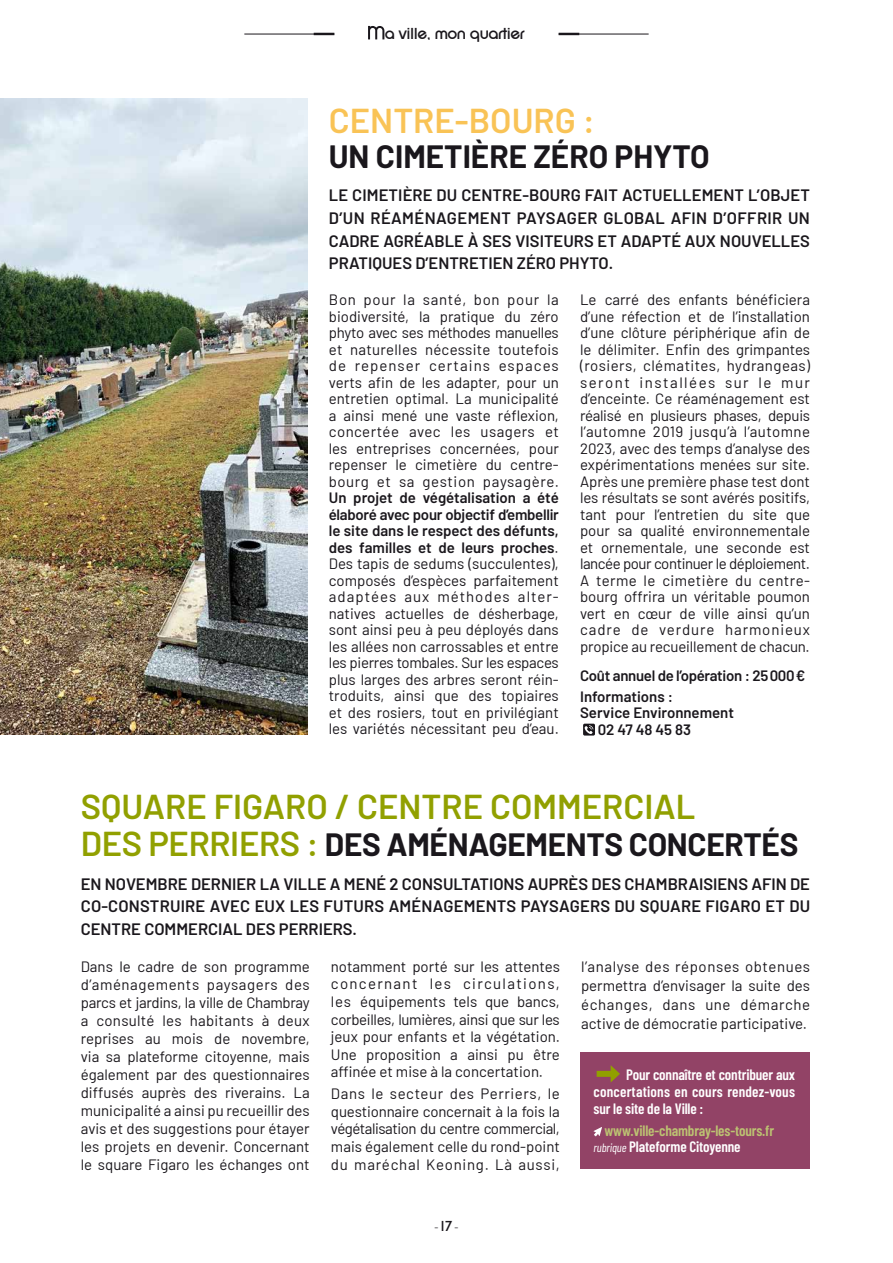
<style>
.page{position:relative;width:893px;height:1263px;background:#fff}
.page>*{position:absolute;margin:0;border:0;box-sizing:border-box;transform-origin:0 0}
.t1{font:600 34.5px "Barlow";color:#91a000}
.t2{font:600 34.5px "Barlow";color:#f9c356}
.t3{font:700 31.5px "Barlow";letter-spacing:-.01em;color:#1a171c}
.t4{font:600 16.5px/22.5px "Barlow";color:#1a171c;text-align:justify}
.t5{font:700 16.5px "SF New Republic";letter-spacing:-.03em;color:#1a171c}
.t6{font:15px/16.5px "Barlow";color:#1a171c;text-align:justify}
.t7{font:600 15px/17.2px "Barlow Condensed";letter-spacing:.015em;color:#fff;text-align:justify}
.t8{font:600 15px/20.7px "Barlow";letter-spacing:-.005em;color:#1a171c}
.t9{font:600 15px/16.5px "Barlow Condensed";letter-spacing:-.01em;color:#bcc372}
.t10{font:10.05px "Barlow";color:#1a171c}
.s1{font-weight:600}
.s2{font-weight:600;font-size:34.5px;color:#91a000}
.s3{font-family:"SF New Republic";font-weight:700;font-size:15px}
.s4{font-weight:400;font-style:italic;font-size:12px;color:#fff}
.s5{color:#fff}
</style>
<div class="page">
<hr style="left:244px;top:34px;width:90px;height:1px;background:#1a171c">
<hr style="left:559px;top:34px;width:90px;height:1px;background:#1a171c">
<svg style="left:368px;top:26px;width:16px;height:13px"></svg>
<hr style="left:314px;top:33px;width:20px;height:2px;background:#1a171c">
<hr style="left:559px;top:33px;width:20px;height:2px;background:#1a171c">
<svg style="left:583px;top:724px;width:12px;height:11px"></svg>
<img style="left:0;top:99px;width:308px;height:636px">
<div style="left:580px;top:1052px;width:230px;height:117px;background:#924366"></div>
<div style="left:597px;top:1071px;width:16px;height:6px;background:#91a000"></div>
<svg style="left:611px;top:1065px;width:9px;height:17px"></svg>
<svg style="left:594px;top:1127px;width:8px;height:9px"></svg>
<p class="t5" style="left:385px;top:25px;width:142px">a ville, mon quartier</p>
<h1 class="t2" style="left:329px;top:96px;width:268px">CENTRE-BOURG :</h1>
<h2 class="t3" style="left:329px;top:133px;width:382px">UN CIMETIÈRE ZÉRO PHYTO</h2>
<p class="t4" style="left:329px;top:183px;width:483px">LE CIMETIÈRE DU CENTRE-BOURG FAIT ACTUELLEMENT L’OBJET D’UN RÉAMÉNAGEMENT PAYSAGER GLOBAL AFIN D’OFFRIR UN CADRE AGRÉABLE À SES VISITEURS ET ADAPTÉ AUX NOUVELLES PRATIQUES D’ENTRETIEN ZÉRO PHYTO.</p>
<p class="t6" style="left:329px;top:290px;width:231px">Bon pour la santé, bon pour la biodiversité, la pratique du zéro phyto avec ses méthodes manuelles et naturelles nécessite toutefois de repenser certains espaces verts afin de les adapter, pour un entretien optimal. La municipalité a ainsi mené une vaste réflexion, concertée avec les usagers et les entreprises concernées, pour repenser le cimetière du centre&shy;bourg et sa gestion paysagère.</p>
<p class="t6" style="left:329px;top:488px;width:231px"><span class="s1">Un projet de végétalisation a été élaboré avec pour objectif d’embellir le site dans le respect des défunts, des familles et de leurs proches</span>.<br>Des tapis de sedums (succulentes), composés d’espèces parfaitement adaptées aux méthodes alter&shy;natives actuelles de désherbage, sont ainsi peu à peu déployés dans les allées non carrossables et entre les pierres tombales. Sur les espaces plus larges des arbres seront réin&shy;troduits, ainsi que des topiaires et des rosiers, tout en privilégiant les variétés nécessitant peu d’eau.</p>
<p class="t6" style="left:580px;top:290px;width:231px">Le carré des enfants bénéficiera d’une réfection et de l’installation d’une clôture périphérique afin de le délimiter. Enfin des grimpantes (rosiers, clématites, hydrangeas) seront installées sur le mur d’enceinte. Ce réaménagement est réalisé en plusieurs phases, depuis l’automne 2019 jusqu’à l’automne 2023, avec des temps d’analyse des expérimentations menées sur site.<br>Après une première phase test dont les résultats se sont avérés positifs, tant pour l’entretien du site que pour sa qualité environnementale et ornementale, une seconde est lancée pour continuer le déploiement.<br>A terme le cimetière du centre&shy;bourg offrira un véritable poumon vert en cœur de ville ainsi qu’un cadre de verdure harmonieux propice au recueillement de chacun.</p>
<p class="t8" style="left:580px;top:664px;width:227px">Coût annuel de l’opération : 25000€<br>Informations :</p>
<p class="t8" style="left:598px;top:703px;width:138px;line-height:16.5px;text-indent:-18px">Service Environnement<br>02 47 48 45 83</p>
<h1 class="t1" style="left:81px;top:781px;width:616px">SQUARE FIGARO / CENTRE COMMERCIAL</h1>
<h2 class="t3" style="left:81px;top:821px;width:719px"><span class="s2">DES PERRIERS :</span> DES AMÉNAGEMENTS CONCERTÉS</h2>
<p class="t4" style="left:81px;top:871px;width:731px">EN NOVEMBRE DERNIER LA VILLE A MENÉ 2 CONSULTATIONS AUPRÈS DES CHAMBRAISIENS AFIN DE CO-CONSTRUIRE AVEC EUX LES FUTURS AMÉNAGEMENTS PAYSAGERS DU SQUARE FIGARO ET DU CENTRE COMMERCIAL DES PERRIERS.</p>
<p class="t6" style="left:81px;top:956px;width:230px;line-height:18px">Dans le cadre de son programme d’aménagements paysagers des parcs et jardins, la ville de Chambray a consulté les habitants à deux reprises au mois de novembre, via sa plateforme citoyenne, mais également par des questionnaires diffusés auprès des riverains. La municipalité a ainsi pu recueillir des avis et des suggestions pour étayer les projets en devenir. Concernant le square Figaro les échanges ont</p>
<p class="t6" style="left:331px;top:956px;width:230px;line-height:17.5px">notamment porté sur les attentes concernant les circulations, les équipements tels que bancs, corbeilles, lumières, ainsi que sur les jeux pour enfants et la végétation.<br>Une proposition a ainsi pu être affinée et mise à la concertation.</p>
<p class="t6" style="left:331px;top:1084px;width:230px;line-height:17.5px">Dans le secteur des Perriers, le questionnaire concernait à la fois la végétalisation du centre commercial, mais également celle du rond-point du maréchal Keoning. Là aussi,</p>
<p class="t10" style="left:435px;top:1220px;width:25px">- <span class="s3">17</span> -</p>
<p class="t6" style="left:581px;top:956px;width:230px;line-height:18.9px">l’analyse des réponses obtenues permettra d’envisager la suite des échanges, dans une démarche active de démocratie participative.</p>
<p class="t7" style="left:594px;top:1064px;width:203px;text-indent:32px">Pour connaître et contribuer aux concertations en cours rendez-vous sur le site de la Ville :</p>
<p class="t9" style="left:594px;top:1121px;width:182px;text-indent:11px">www.ville-chambray-les-tours.fr <span class="s4">rubrique</span> <span class="s5">Plateforme Citoyenne</span></p>
</div>
